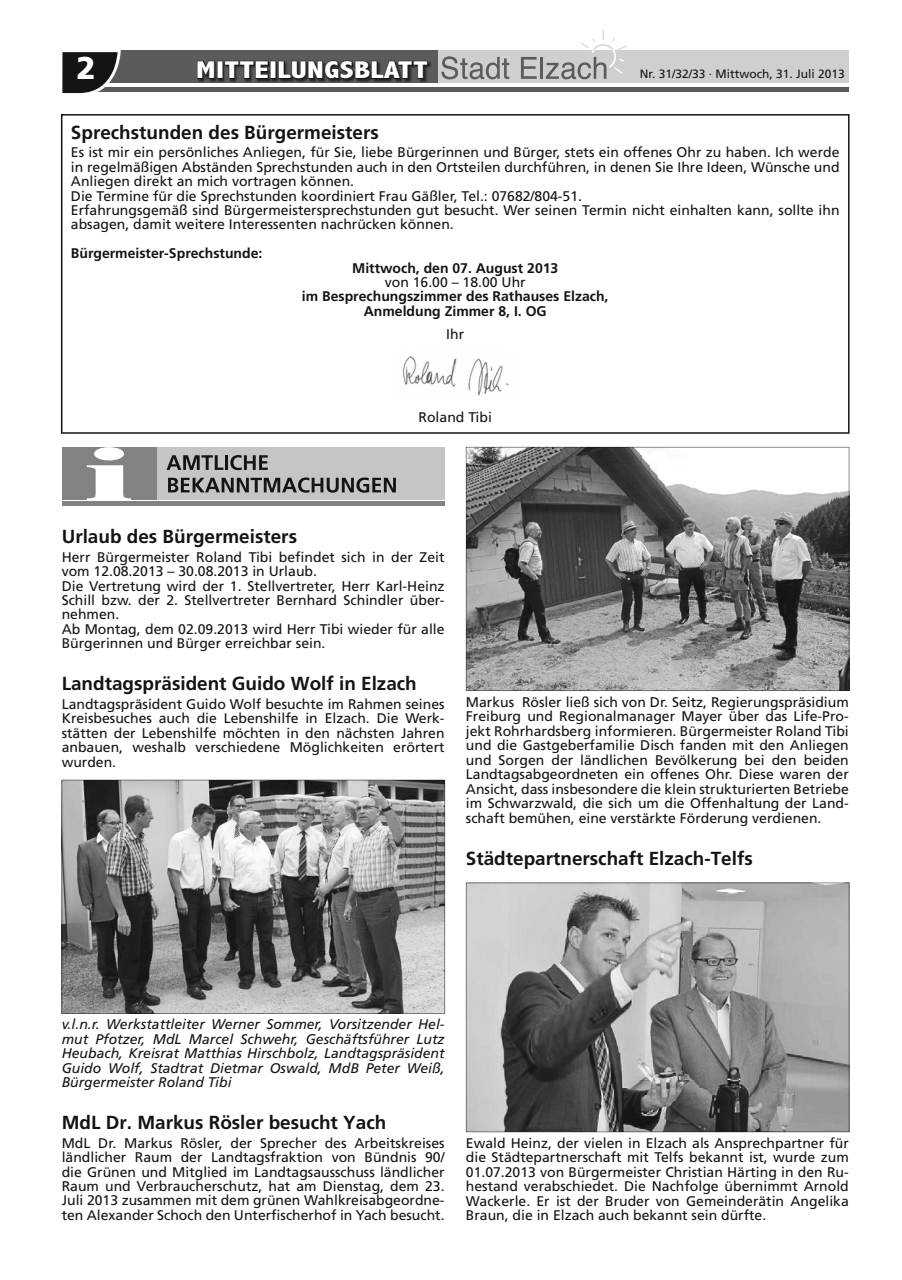
<style>
.page{position:relative;width:902px;height:1280px;background:#fff}
.page>*{position:absolute;margin:0;border:0;box-sizing:border-box;transform-origin:0 0}
.t1{font:900 31.5px "Frutiger";color:#fff}
.t2{font:800 condensed 24.45px "Abadi";letter-spacing:.01em;color:#fff;scale:1.26 1}
.t3{font:700 18.9px "Frutiger";color:#141415}
.t4{font:13.95px/14.4px "Frutiger";color:#141415;text-align:justify}
.t5{font:italic 13.95px/14.4px "Frutiger";color:#141415;text-align:justify}
.t6{font:700 13.95px/14.4px "Frutiger";color:#141415;text-align:center}
.t7{font:12px "Frutiger";color:#141415}
</style>
<div class="page">
<div style="left:62px;top:51px;width:786px;height:32px;background:#cfcfcf"></div>
<div style="left:74px;top:51px;width:364px;height:32px;background:#5b5b5a"></div>
<hr style="left:62px;top:87px;width:786px;height:4px;background:#5b5b5a">
<svg style="left:62px;top:50px;width:59px;height:44px"></svg>
<img style="left:198px;top:61px;width:233px;height:21px">
<svg style="left:197px;top:60px;width:18px;height:19px"></svg>
<div style="left:217px;top:61px;width:6px;height:18px;border:1px solid #141415"></div>
<svg style="left:224px;top:60px;width:45px;height:19px"></svg>
<div style="left:270px;top:61px;width:6px;height:18px;border:1px solid #141415"></div>
<svg style="left:277px;top:60px;width:151px;height:20px"></svg>
<svg style="left:441px;top:56px;width:68px;height:23px"></svg>
<svg style="left:521px;top:57px;width:15px;height:22px"></svg>
<hr style="left:540px;top:57px;width:3px;height:22px;background:#5b5b5a">
<svg style="left:545px;top:29px;width:81px;height:50px"></svg>
<div style="left:62px;top:447px;width:95px;height:52px;background:#818281"></div>
<div style="left:157px;top:447px;width:287px;height:52px;background:#c4c5c5"></div>
<hr style="left:62px;top:502px;width:382px;height:4px;background:#818281">
<svg style="left:166px;top:455px;width:57px;height:15px"></svg>
<hr style="left:225px;top:455px;width:3px;height:15px;background:#141415">
<svg style="left:230px;top:455px;width:38px;height:15px"></svg>
<svg style="left:168px;top:477px;width:228px;height:16px"></svg>
<svg style="left:87px;top:447px;width:44px;height:52px"></svg>
<svg style="left:62px;top:780px;width:383px;height:234px;background:#818282"></svg>
<svg style="left:466px;top:447px;width:383px;height:244px;background:#868686"></svg>
<svg style="left:466px;top:883px;width:383px;height:249px;background:#929393"></svg>
<svg style="left:61px;top:114px;width:788px;height:320px"></svg>
<img style="left:394px;top:350px;width:122px;height:50px">
<h1 class="t1" style="left:77px;top:49px;width:21px">2</h1>
<h2 class="t2" style="left:196px;top:57px;width:185px">MITTEILUNGSBLATT</h2>
<p class="t7" style="left:639px;top:67px;width:206px">Nr. 31/32/33 · Mittwoch, 31. Juli 2013</p>
<h3 class="t3" style="left:71px;top:121px;width:309px">Sprechstunden des Bürgermeisters</h3>
<p class="t4" style="left:71px;top:145px;width:770px;text-align:left">Es ist mir ein persönliches Anliegen, für Sie, liebe Bürgerinnen und Bürger, stets ein offenes Ohr zu haben. Ich werde in regelmäßigen Abständen Sprechstunden auch in den Ortsteilen durchführen, in denen Sie Ihre Ideen, Wünsche und Anliegen direkt an mich vortragen können.<br>Die Termine für die Sprechstunden koordiniert Frau Gäßler, Tel.: 07682/804-51.<br>Erfahrungsgemäß sind Bürgermeistersprechstunden gut besucht. Wer seinen Termin nicht einhalten kann, sollte ihn absagen, damit weitere Interessenten nachrücken können.</p>
<p class="t6" style="left:71px;top:246px;width:193px">Bürgermeister-Sprechstunde:</p>
<p class="t6" style="left:352px;top:260px;width:208px">Mittwoch, den 07. August 2013</p>
<p class="t4" style="left:385px;top:275px;width:142px">von 16.00 – 18.00 Uhr</p>
<p class="t6" style="left:302px;top:289px;width:308px">im Besprechungszimmer des Rathauses Elzach,<br>Anmeldung Zimmer 8, I. OG</p>
<p class="t4" style="left:446px;top:327px;width:19px">Ihr</p>
<p class="t4" style="left:418px;top:410px;width:75px">Roland Tibi</p>
<h3 class="t3" style="left:62px;top:525px;width:237px">Urlaub des Bürgermeisters</h3>
<p class="t4" style="left:62px;top:549px;width:384px;text-align:left">Herr Bürgermeister Roland Tibi befindet sich in der Zeit vom 12.08.2013 – 30.08.2013 in Urlaub.<br>Die Vertretung wird der 1. Stellvertreter, Herr Karl-Heinz Schill bzw. der 2. Stellvertreter Bernhard Schindler über&shy;nehmen.<br>Ab Montag, dem 02.09.2013 wird Herr Tibi wieder für alle Bürgerinnen und Bürger erreichbar sein.</p>
<h3 class="t3" style="left:62px;top:673px;width:356px">Landtagspräsident Guido Wolf in Elzach</h3>
<p class="t4" style="left:62px;top:697px;width:384px">Landtagspräsident Guido Wolf besuchte im Rahmen seines Kreisbesuches auch die Lebenshilfe in Elzach. Die Werk&shy;stätten der Lebenshilfe möchten in den nächsten Jahren anbauen, weshalb verschiedene Möglichkeiten erörtert wurden.</p>
<p class="t4" style="left:466px;top:694px;width:384px">Markus Rösler ließ sich von Dr. Seitz, Regierungspräsidium Freiburg und Regionalmanager Mayer über das Life-Pro&shy;jekt Rohrhardsberg informieren. Bürgermeister Roland Tibi und die Gastgeberfamilie Disch fanden mit den Anliegen und Sorgen der ländlichen Bevölkerung bei den beiden Landtagsabgeordneten ein offenes Ohr. Diese waren der Ansicht, dass insbesondere die klein strukturierten Betriebe im Schwarzwald, die sich um die Offenhaltung der Land&shy;schaft bemühen, eine verstärkte Förderung verdienen.</p>
<h3 class="t3" style="left:466px;top:847px;width:288px">Städtepartnerschaft Elzach-Telfs</h3>
<p class="t5" style="left:62px;top:1017px;width:384px">v.l.n.r. Werkstattleiter Werner Sommer, Vorsitzender Hel&shy;mut Pfotzer, MdL Marcel Schwehr, Geschäftsführer Lutz Heubach, Kreisrat Matthias Hirschbolz, Landtagspräsident Guido Wolf, Stadtrat Dietmar Oswald, MdB Peter Weiß, Bürgermeister Roland Tibi</p>
<h3 class="t3" style="left:62px;top:1111px;width:326px">MdL Dr. Markus Rösler besucht Yach</h3>
<p class="t4" style="left:62px;top:1136px;width:384px">MdL Dr. Markus Rösler, der Sprecher des Arbeitskreises ländlicher Raum der Landtagsfraktion von Bündnis 90/ die Grünen und Mitglied im Landtagsausschuss ländlicher Raum und Verbraucherschutz, hat am Dienstag, dem 23.<br>Juli 2013 zusammen mit dem grünen Wahlkreisabgeordne&shy;ten Alexander Schoch den Unterfischerhof in Yach besucht.</p>
<p class="t4" style="left:466px;top:1136px;width:384px">Ewald Heinz, der vielen in Elzach als Ansprechpartner für die Städtepartnerschaft mit Telfs bekannt ist, wurde zum 01.07.2013 von Bürgermeister Christian Härting in den Ru&shy;hestand verabschiedet. Die Nachfolge übernimmt Arnold Wackerle. Er ist der Bruder von Gemeinderätin Angelika Braun, die in Elzach auch bekannt sein dürfte.</p>
</div>
